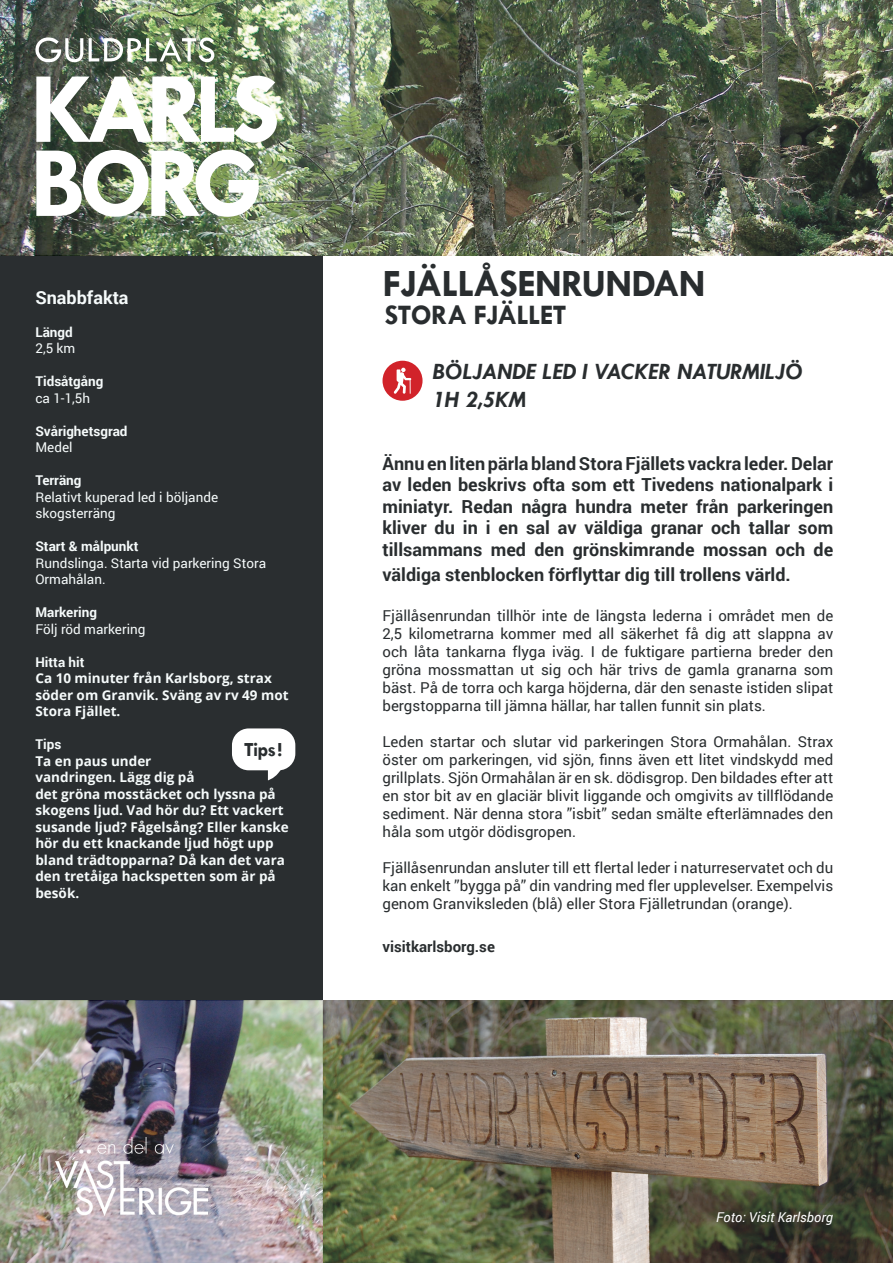
<style>
.page{position:relative;width:893px;height:1263px;background:#fff}
.page>*{position:absolute;margin:0;border:0;box-sizing:border-box;transform-origin:0 0}
.t1{font:700 39px "Tw Cen";letter-spacing:-.02em;color:#292d2f}
.t2{font:700 28.5px "Tw Cen";letter-spacing:-.02em;color:#292d2f}
.t3{font:italic 700 23.7px/28.3px "Tw Cen";color:#292d2f}
.t4{font:700 20.25px "Tw Cen";color:#292d2f}
.t5{font:700 18px/21.6px "Roboto";color:#292d2f;text-align:justify}
.t6{font:700 18px "Roboto";color:#f6fbfb}
.t7{font:15px/18px "Roboto";color:#292d2f;text-align:justify}
.t8{font:700 15px "Roboto";color:#292d2f}
.t9{font:700 13.5px/16.5px "Open Sans";color:#f6fbfb}
.t10{font:13.5px/16.5px "Roboto";color:#f6fbfb}
.t11{font:700 13.5px "Roboto";color:#f6fbfb}
.t12{font:italic 13.5px "Roboto";color:#fff}
</style>
<div class="page">
<div style="left:0;top:255px;width:323px;height:745px;background:#2a2e30"></div>
<img style="left:0;top:1000px;width:893px;height:263px">
<img style="left:0;top:0;width:893px;height:255px">
<img style="left:55px;top:1137px;width:153px;height:79px">
<svg style="left:35px;top:37px;width:48px;height:25px"></svg>
<img style="left:89px;top:37px;width:125px;height:25px">
<img style="left:36px;top:76px;width:241px;height:67px">
<img style="left:36px;top:150px;width:223px;height:67px">
<div style="left:382px;top:361px;width:41px;height:40px;background:#d1232a;border-radius:50%"></div>
<svg style="left:394px;top:368px;width:17px;height:26px"></svg>
<div style="left:232px;top:728px;width:63px;height:42px;background:#fff;border-radius:17px"></div>
<svg style="left:268px;top:769px;width:15px;height:11px"></svg>
<p class="t6" style="left:35px;top:285px;width:95px">Snabbfakta</p>
<p class="t11" style="left:35px;top:322px;width:39px">Längd</p>
<p class="t10" style="left:35px;top:340px;width:41px">2,5 km</p>
<p class="t11" style="left:35px;top:372px;width:69px">Tidsåtgång</p>
<p class="t10" style="left:35px;top:389px;width:56px">ca 1-1,5h</p>
<p class="t11" style="left:35px;top:421px;width:94px">Svårighetsgrad</p>
<p class="t10" style="left:35px;top:439px;width:39px">Medel</p>
<p class="t11" style="left:35px;top:471px;width:48px">Terräng</p>
<p class="t10" style="left:35px;top:488px;width:184px">Relativt kuperad led i böljande skogsterräng</p>
<p class="t11" style="left:35px;top:537px;width:105px">Start &amp; målpunkt</p>
<p class="t10" style="left:35px;top:554px;width:232px">Rundslinga. Starta vid parkering Stora<br>Ormahålan.</p>
<p class="t11" style="left:35px;top:603px;width:63px">Markering</p>
<p class="t10" style="left:35px;top:620px;width:111px">Följ röd markering</p>
<p class="t11" style="left:35px;top:652px;width:51px">Hitta hit</p>
<p class="t9" style="left:35px;top:670px;width:255px">Ca 10 minuter från Karlsborg, strax söder om Granvik. Sväng av rv 49 mot<br>Stora Fjället.</p>
<p class="t11" style="left:35px;top:735px;width:27px">Tips</p>
<p class="t9" style="left:35px;top:752px;width:255px">Ta en paus under<br>vandringen. Lägg dig på<br>det gröna mosstäcket och lyssna på skogens ljud. Vad hör du? Ett vackert susande ljud? Fågelsång? Eller kanske hör du ett knackande ljud högt upp bland trädtopparna? Då kan det vara den tretåiga hackspetten som är på besök.</p>
<h3 class="t4" style="left:244px;top:737px;width:39px">Tips !</h3>
<h1 class="t1" style="left:382px;top:260px;width:325px">FJÄLLÅSENRUNDAN</h1>
<h2 class="t2" style="left:385px;top:298px;width:183px">STORA FJÄLLET</h2>
<h3 class="t3" style="left:433px;top:357px;width:372px">BÖLJANDE LED I VACKER NATURMILJÖ<br>1H 2,5KM</h3>
<p class="t5" style="left:382px;top:452px;width:452px">Ännu en liten pärla bland Stora Fjällets vackra leder. Delar av leden beskrivs ofta som ett Tivedens nationalpark i miniatyr. Redan några hundra meter från parkeringen kliver du in i en sal av väldiga granar och tallar som tillsammans med den grönskimrande mossan och de</p>
<p class="t5" style="left:382px;top:563px;width:410px">väldiga stenblocken förflyttar dig till trollens värld.</p>
<p class="t7" style="left:382px;top:606px;width:452px">Fjällåsenrundan tillhör inte de längsta lederna i området men de 2,5 kilometrarna kommer med all säkerhet få dig att slappna av och låta tankarna flyga iväg. I de fuktigare partierna breder den gröna mossmattan ut sig och här trivs de gamla granarna som bäst. På de torra och karga höjderna, där den senaste istiden slipat bergstopparna till jämna hällar, har tallen funnit sin plats.</p>
<p class="t7" style="left:382px;top:732px;width:452px">Leden startar och slutar vid parkeringen Stora Ormahålan. Strax öster om parkeringen, vid sjön, finns även ett litet vindskydd med grillplats. Sjön Ormahålan är en sk. dödisgrop. Den bildades efter att en stor bit av en glaciär blivit liggande och omgivits av tillflödande sediment. När denna stora ”isbit” sedan smälte efterlämnades den håla som utgör dödisgropen.</p>
<p class="t7" style="left:382px;top:858px;width:452px">Fjällåsenrundan ansluter till ett flertal leder i naturreservatet och du kan enkelt ”bygga på” din vandring med fler upplevelser. Exempelvis genom Granviksleden (blå) eller Stora Fjälletrundan (orange).</p>
<p class="t8" style="left:382px;top:936px;width:114px">visitkarlsborg.se</p>
<p class="t12" style="left:716px;top:1208px;width:118px">Foto: Visit Karlsborg</p>
</div>
